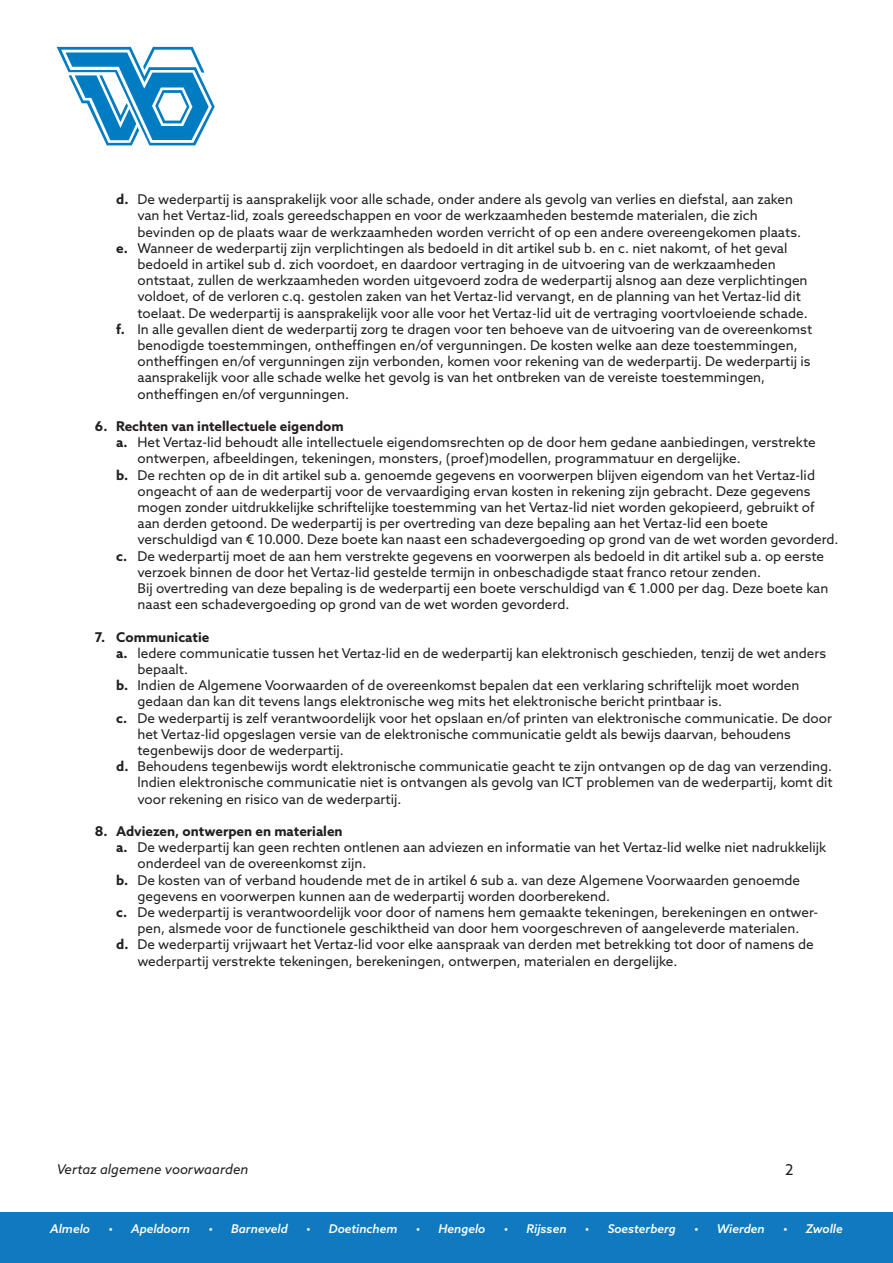
<style>
.page{position:relative;width:893px;height:1263px;background:#fff}
.page>*{position:absolute;margin:0;border:0;box-sizing:border-box;transform-origin:0 0}
.t1{font:15px "Azo Sans";color:#231f20}
.t2{font:13.5px "Azo Sans";color:#231f20}
.t3{font:700 13.5px "Azo Sans";color:#231f20}
.t4{font:italic 13.5px "Azo Sans";color:#231f20}
.t5{font:italic 500 12px "Azo Sans";color:#fff}
.s1{font-weight:700}
</style>
<div class="page">
<svg style="left:57px;top:47px;width:158px;height:98px"></svg>
<div style="left:0;top:1213px;width:893px;height:50px;background:#107ac0"></div>
<p class="t2" style="left:116px;top:190px;width:678px"><span class="s1">d.</span> De wederpartij is aansprakelijk voor alle schade, onder andere als gevolg van verlies en diefstal, aan zaken</p>
<p class="t2" style="left:137px;top:207px;width:622px">van het Vertaz-lid, zoals gereedschappen en voor de werkzaamheden bestemde materialen, die zich</p>
<p class="t2" style="left:137px;top:223px;width:665px">bevinden op de plaats waar de werkzaamheden worden verricht of op een andere overeengekomen plaats.</p>
<p class="t2" style="left:116px;top:239px;width:673px"><span class="s1">e.</span> Wanneer de wederpartij zijn verplichtingen als bedoeld in dit artikel sub b. en c. niet nakomt, of het geval</p>
<p class="t2" style="left:137px;top:255px;width:640px">bedoeld in artikel sub d. zich voordoet, en daardoor vertraging in de uitvoering van de werkzaamheden</p>
<p class="t2" style="left:137px;top:271px;width:672px">ontstaat, zullen de werkzaamheden worden uitgevoerd zodra de wederpartij alsnog aan deze verplichtingen</p>
<p class="t2" style="left:137px;top:288px;width:665px">voldoet, of de verloren c.q. gestolen zaken van het Vertaz-lid vervangt, en de planning van het Vertaz-lid dit</p>
<p class="t2" style="left:137px;top:304px;width:672px">toelaat. De wederpartij is aansprakelijk voor alle voor het Vertaz-lid uit de vertraging voortvloeiende schade.</p>
<p class="t2" style="left:116px;top:320px;width:697px"><span class="s1">f.</span> In alle gevallen dient de wederpartij zorg te dragen voor ten behoeve van de uitvoering van de overeenkomst</p>
<p class="t2" style="left:137px;top:336px;width:662px">benodigde toestemmingen, ontheffingen en/of vergunningen. De kosten welke aan deze toestemmingen,</p>
<p class="t2" style="left:137px;top:352px;width:675px">ontheffingen en/of vergunningen zijn verbonden, komen voor rekening van de wederpartij. De wederpartij is</p>
<p class="t2" style="left:137px;top:369px;width:629px">aansprakelijk voor alle schade welke het gevolg is van het ontbreken van de vereiste toestemmingen,</p>
<p class="t2" style="left:137px;top:385px;width:213px">ontheffingen en/of vergunningen.</p>
<p class="t3" style="left:95px;top:417px;width:250px">6. Rechten van intellectuele eigendom</p>
<p class="t2" style="left:116px;top:433px;width:701px"><span class="s1">a.</span> Het Vertaz-lid behoudt alle intellectuele eigendomsrechten op de door hem gedane aanbiedingen, verstrekte</p>
<p class="t2" style="left:137px;top:450px;width:605px">ontwerpen, afbeeldingen, tekeningen, monsters, (proef)modellen, programmatuur en dergelijke.</p>
<p class="t2" style="left:116px;top:466px;width:700px"><span class="s1">b.</span> De rechten op de in dit artikel sub a. genoemde gegevens en voorwerpen blijven eigendom van het Vertaz-lid</p>
<p class="t2" style="left:137px;top:482px;width:675px">ongeacht of aan de wederpartij voor de vervaardiging ervan kosten in rekening zijn gebracht. Deze gegevens</p>
<p class="t2" style="left:137px;top:498px;width:679px">mogen zonder uitdrukkelijke schriftelijke toestemming van het Vertaz-lid niet worden gekopieerd, gebruikt of</p>
<p class="t2" style="left:137px;top:514px;width:632px">aan derden getoond. De wederpartij is per overtreding van deze bepaling aan het Vertaz-lid een boete</p>
<p class="t2" style="left:137px;top:531px;width:702px">verschuldigd van € 10.000. Deze boete kan naast een schadevergoeding op grond van de wet worden gevorderd.</p>
<p class="t2" style="left:116px;top:547px;width:709px"><span class="s1">c.</span> De wederpartij moet de aan hem verstrekte gegevens en voorwerpen als bedoeld in dit artikel sub a. op eerste</p>
<p class="t2" style="left:137px;top:563px;width:625px">verzoek binnen de door het Vertaz-lid gestelde termijn in onbeschadigde staat franco retour zenden.</p>
<p class="t2" style="left:137px;top:579px;width:692px">Bij overtreding van deze bepaling is de wederpartij een boete verschuldigd van € 1.000 per dag. Deze boete kan</p>
<p class="t2" style="left:137px;top:595px;width:433px">naast een schadevergoeding op grond van de wet worden gevorderd.</p>
<p class="t3" style="left:95px;top:628px;width:116px">7. Communicatie</p>
<p class="t2" style="left:116px;top:644px;width:711px"><span class="s1">a.</span> ledere communicatie tussen het Vertaz-lid en de wederpartij kan elektronisch geschieden, tenzij de wet anders</p>
<p class="t2" style="left:137px;top:660px;width:52px">bepaalt.</p>
<p class="t2" style="left:116px;top:676px;width:685px"><span class="s1">b.</span> Indien de Algemene Voorwaarden of de overeenkomst bepalen dat een verklaring schriftelijk moet worden</p>
<p class="t2" style="left:137px;top:693px;width:586px">gedaan dan kan dit tevens langs elektronische weg mits het elektronische bericht printbaar is.</p>
<p class="t2" style="left:116px;top:709px;width:717px"><span class="s1">c.</span> De wederpartij is zelf verantwoordelijk voor het opslaan en/of printen van elektronische communicatie. De door</p>
<p class="t2" style="left:137px;top:725px;width:655px">het Vertaz-lid opgeslagen versie van de elektronische communicatie geldt als bewijs daarvan, behoudens</p>
<p class="t2" style="left:137px;top:741px;width:208px">tegenbewijs door de wederpartij.</p>
<p class="t2" style="left:116px;top:757px;width:717px"><span class="s1">d.</span> Behoudens tegenbewijs wordt elektronische communicatie geacht te zijn ontvangen op de dag van verzending.</p>
<p class="t2" style="left:137px;top:774px;width:697px">lndien elektronische communicatie niet is ontvangen als gevolg van ICT problemen van de wederpartij, komt dit</p>
<p class="t2" style="left:137px;top:790px;width:265px">voor rekening en risico van de wederpartij.</p>
<p class="t3" style="left:95px;top:822px;width:249px">8. Adviezen, ontwerpen en materialen</p>
<p class="t2" style="left:116px;top:838px;width:712px"><span class="s1">a.</span> De wederpartij kan geen rechten ontlenen aan adviezen en informatie van het Vertaz-lid welke niet nadrukkelijk</p>
<p class="t2" style="left:137px;top:855px;width:230px">onderdeel van de overeenkomst zijn.</p>
<p class="t2" style="left:116px;top:871px;width:685px"><span class="s1">b.</span> De kosten van of verband houdende met de in artikel 6 sub a. van deze Algemene Voorwaarden genoemde</p>
<p class="t2" style="left:137px;top:887px;width:474px">gegevens en voorwerpen kunnen aan de wederpartij worden doorberekend.</p>
<p class="t2" style="left:116px;top:903px;width:703px"><span class="s1">c.</span> De wederpartij is verantwoordelijk voor door of namens hem gemaakte tekeningen, berekeningen en ontwer-</p>
<p class="t2" style="left:137px;top:919px;width:663px">pen, alsmede voor de functionele geschiktheid van door hem voorgeschreven of aangeleverde materialen.</p>
<p class="t2" style="left:116px;top:936px;width:699px"><span class="s1">d.</span> De wederpartij vrijwaart het Vertaz-lid voor elke aanspraak van derden met betrekking tot door of namens de</p>
<p class="t2" style="left:137px;top:952px;width:541px">wederpartij verstrekte tekeningen, berekeningen, ontwerpen, materialen en dergelijke.</p>
<p class="t4" style="left:57px;top:1161px;width:193px">Vertaz algemene voorwaarden</p>
<p class="t1" style="left:785px;top:1160px;width:10px">2</p>
<p class="t5" style="left:50px;top:1221px;width:41px">Almelo</p>
<p class="t5" style="left:108px;top:1221px;width:83px">• Apeldoorn</p>
<p class="t5" style="left:208px;top:1221px;width:81px">• Barneveld</p>
<p class="t5" style="left:306px;top:1221px;width:93px">• Doetinchem</p>
<p class="t5" style="left:416px;top:1221px;width:71px">• Hengelo</p>
<p class="t5" style="left:504px;top:1221px;width:64px">• Rijssen</p>
<p class="t5" style="left:585px;top:1221px;width:93px">• Soesterberg</p>
<p class="t5" style="left:694px;top:1221px;width:72px">• Wierden</p>
<p class="t5" style="left:783px;top:1221px;width:61px">• Zwolle</p>
</div>
